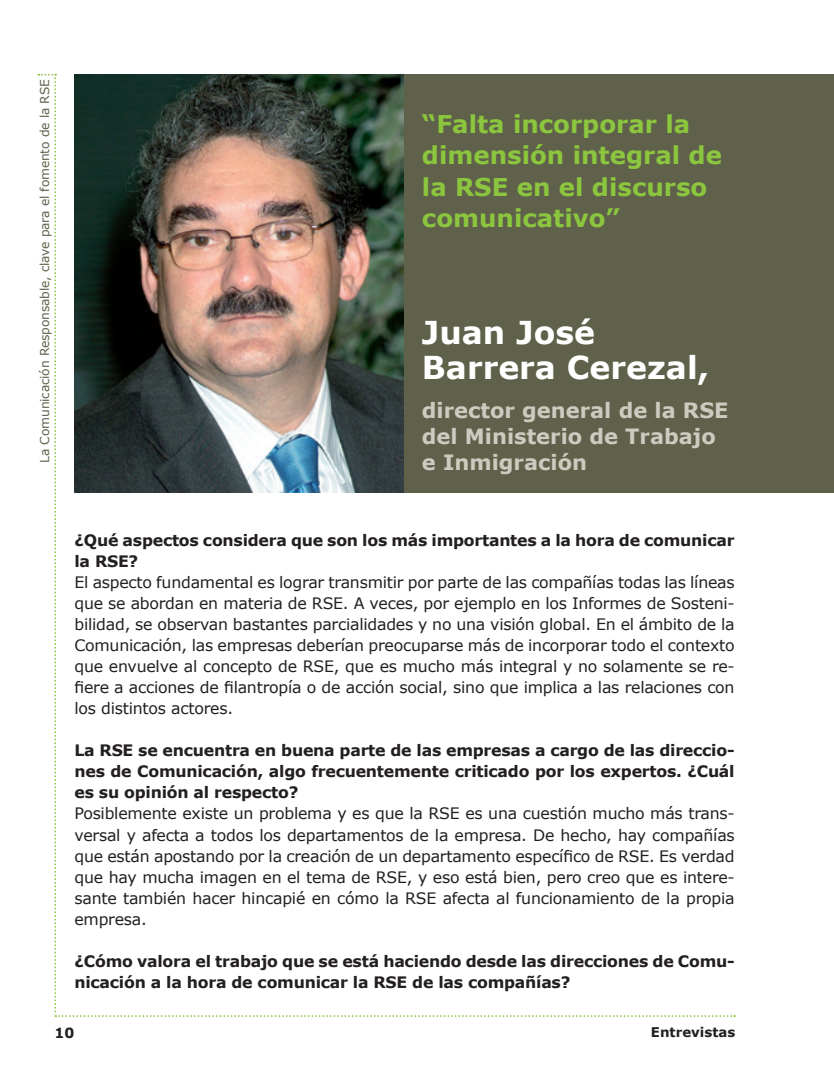
<style>
.page{position:relative;width:834px;height:1092px;background:#fff}
.page>*{position:absolute;margin:0;border:0;box-sizing:border-box;transform-origin:0 0}
.t1{font:700 31.5px/35px "Verdana";color:#fff}
.t2{font:700 24.5px/31.5px "Verdana";color:#8bc63e}
.t3{font:700 21px/26.2px "Verdana";color:#cbccbf}
.t4{font:15.75px/21px "Verdana";letter-spacing:-.015em;color:#231f20;text-align:justify}
.t5{font:700 15.75px/21px "Verdana";letter-spacing:-.015em;color:#231f20}
.t6{font:700 14px "Verdana";color:#231f20}
.t7{font:700 13.3px "Verdana";color:#231f20}
.t8{font:12.25px "Verdana";letter-spacing:-.01em;color:#60614b}
</style>
<div class="page">
<div style="left:74px;top:74px;width:759px;height:418px;background:#60614b"></div>
<img style="left:74px;top:74px;width:329px;height:418px">
<p class="t8" style="left:37px;top:462px;width:385px;rotate:-90deg">La Comunicación Responsable, clave para el fomento de la RSE</p>
<p class="t2" style="left:422px;top:108px;width:301px">“Falta incorporar la dimensión integral de la RSE en el discurso comunicativo”</p>
<p class="t1" style="left:422px;top:315px;width:289px">Juan José<br>Barrera Cerezal,</p>
<p class="t3" style="left:422px;top:397px;width:308px">director general de la RSE del Ministerio de Trabajo e Inmigración</p>
<p class="t5" style="left:74px;top:530px;width:661px">¿Qué aspectos considera que son los más importantes a la hora de comunicar la RSE?</p>
<p class="t4" style="left:74px;top:572px;width:661px">El aspecto fundamental es lograr transmitir por parte de las compañías todas las líneas que se abordan en materia de RSE. A veces, por ejemplo en los Informes de Sosteni&shy;bilidad, se observan bastantes parcialidades y no una visión global. En el ámbito de la Comunicación, las empresas deberían preocuparse más de incorporar todo el contexto que envuelve al concepto de RSE, que es mucho más integral y no solamente se re&shy;fiere a acciones de filantropía o de acción social, sino que implica a las relaciones con los distintos actores.</p>
<p class="t5" style="left:74px;top:740px;width:661px;text-align:justify">La RSE se encuentra en buena parte de las empresas a cargo de las direccio&shy;nes de Comunicación, algo frecuentemente criticado por los expertos. ¿Cuál es su opinión al respecto?</p>
<p class="t4" style="left:74px;top:803px;width:661px">Posiblemente existe un problema y es que la RSE es una cuestión mucho más trans&shy;versal y afecta a todos los departamentos de la empresa. De hecho, hay compañías que están apostando por la creación de un departamento específico de RSE. Es verdad que hay mucha imagen en el tema de RSE, y eso está bien, pero creo que es intere&shy;sante también hacer hincapié en cómo la RSE afecta al funcionamiento de la propia empresa.</p>
<p class="t5" style="left:74px;top:950px;width:661px">¿Cómo valora el trabajo que se está haciendo desde las direcciones de Comu&shy;nicación a la hora de comunicar la RSE de las compañías?</p>
<p class="t6" style="left:55px;top:1023px;width:21px">10</p>
<p class="t7" style="left:651px;top:1023px;width:86px">Entrevistas</p>
</div>
